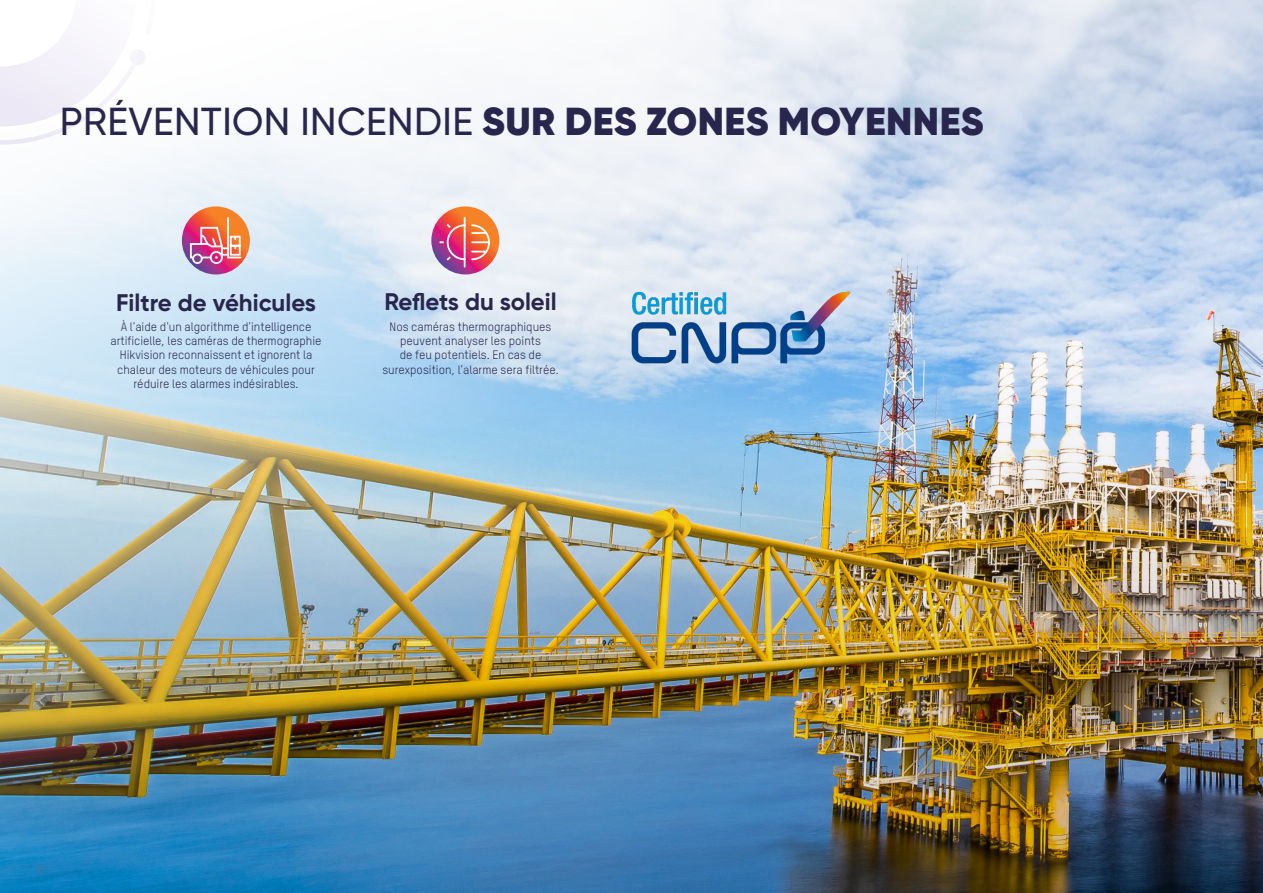
<style>
.page{position:relative;width:1263px;height:893px;background:#fff}
.page>*{position:absolute;margin:0;border:0;box-sizing:border-box;transform-origin:0 0}
.t1{font:900 39px "Gilroy";letter-spacing:.01em;color:#29264d}
.t2{font:700 24px "Gilroy";color:#29264d}
.t3{font:12px/14.4px "TSTARPRO";color:#29264d;text-align:center}
.t4{font:300 12px "TSTARPRO";color:#6c6d70}
.s1{font-weight:500}
</style>
<div class="page">
<img style="left:0;top:0;width:1263px;height:893px">
<svg style="left:0;top:0;width:189px;height:178px"></svg>
<div style="left:129px;top:49px;width:17px;height:16px;background:#f6f4fb;border-radius:50%"></div>
<img style="left:623px;top:286px;width:233px;height:84px">
<img style="left:1239px;top:0;width:24px;height:379px">
<svg style="left:182px;top:206px;width:68px;height:68px"></svg>
<svg style="left:431px;top:206px;width:68px;height:68px"></svg>
<svg style="left:189px;top:216px;width:53px;height:49px;background:#e67576"></svg>
<svg style="left:438px;top:216px;width:53px;height:53px;background:#de646e"></svg>
<p class="t1" style="left:60px;top:96px;width:925px"><span class="s1">PRÉVENTION INCENDIE</span> SUR DES ZONES MOYENNES</p>
<p class="t2" style="left:116px;top:288px;width:201px">Filtre de véhicules</p>
<p class="t2" style="left:384px;top:286px;width:174px">Reflets du soleil</p>
<p class="t3" style="left:111px;top:319px;width:212px">À l'aide d'un algorithme d'intelligence artificielle, les caméras de thermographie Hikvision reconnaissent et ignorent la chaleur des moteurs de véhicules pour réduire les alarmes indésirables.</p>
<p class="t3" style="left:382px;top:319px;width:178px">Nos caméras thermographiques peuvent analyser les points<br>de feu potentiels. En cas de surexposition, l'alarme sera filtrée.</p>
<p class="t4" style="left:39px;top:862px;width:8px">6</p>
</div>
